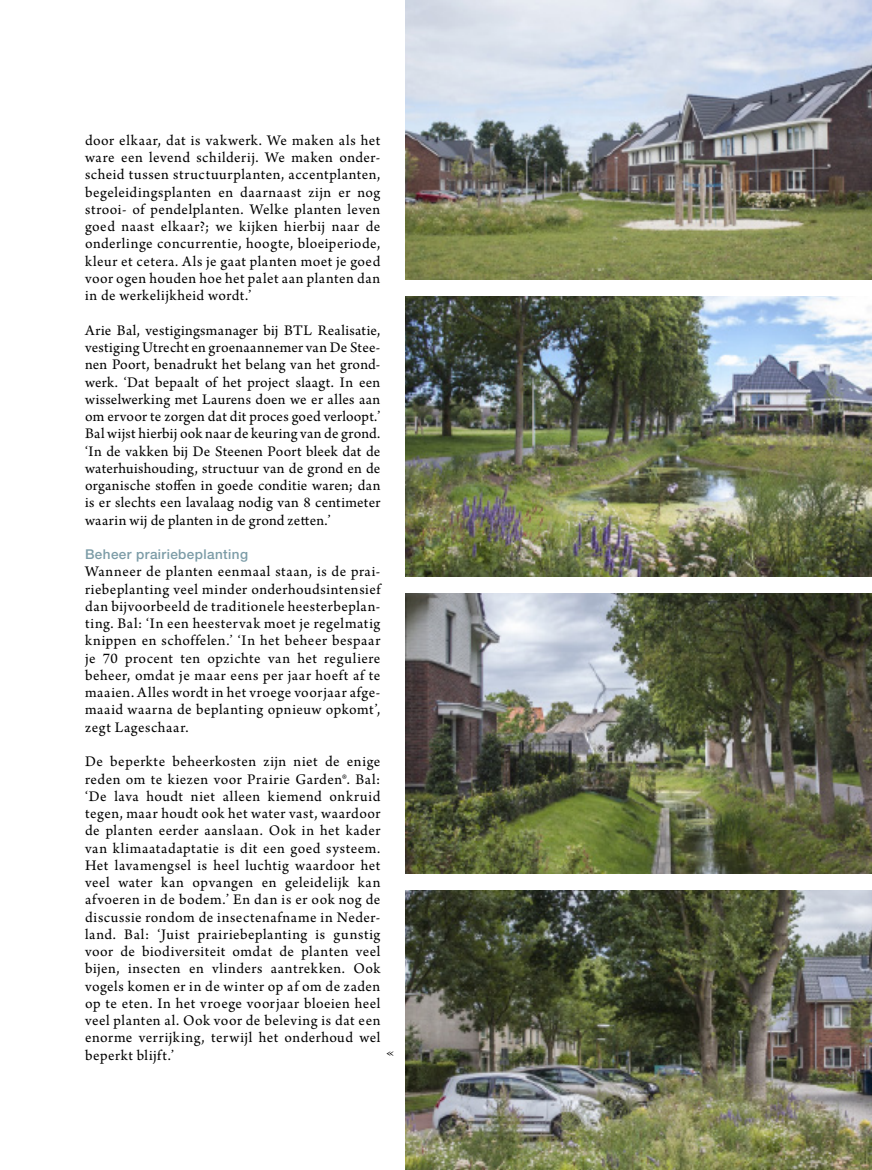
<style>
.page{position:relative;width:872px;height:1170px;background:#fff}
.page>*{position:absolute;margin:0;border:0;box-sizing:border-box;transform-origin:0 0}
.t1{font:15.45px/17.2px "Arno Pro";letter-spacing:.03em;color:#000;text-align:justify}
.t2{font:500 13.5px "Helvetica Neue LT";letter-spacing:.03em;color:#7c9ca7}
.t3{font:13.5px "Arno Pro";color:#000}
</style>
<div class="page">
<img style="left:406px;top:0;width:466px;height:280px">
<img style="left:406px;top:297px;width:466px;height:279px">
<img style="left:406px;top:593px;width:466px;height:280px">
<img style="left:406px;top:890px;width:466px;height:279px">
<p class="t1" style="left:85px;top:132px;width:297px">door elkaar, dat is vakwerk. We maken als het ware een levend schilderij. We maken onder&shy;scheid tussen structuurplanten, accentplanten, begeleidingsplanten en daarnaast zijn er nog strooi- of pendelplanten. Welke planten leven goed naast elkaar?; we kijken hierbij naar de onderlinge concurrentie, hoogte, bloeiperiode, kleur et cetera. Als je gaat planten moet je goed voor ogen houden hoe het palet aan planten dan in de werkelijkheid wordt.’</p>
<p class="t1" style="left:85px;top:322px;width:297px">Arie Bal, vestigingsmanager bij BTL Realisatie, vestiging Utrecht en groenaannemer van De Stee&shy;nen Poort, benadrukt het belang van het grond&shy;werk. ‘Dat bepaalt of het project slaagt. In een wisselwerking met Laurens doen we er alles aan om ervoor te zorgen dat dit proces goed verloopt.’ Bal wijst hierbij ook naar de keuring van de grond. ‘In de vakken bij De Steenen Poort bleek dat de waterhuishouding, structuur van de grond en de organische stoffen in goede conditie waren; dan is er slechts een lavalaag nodig van 8 centimeter waarin wij de planten in de grond zetten.’</p>
<p class="t2" style="left:85px;top:546px;width:164px">Beheer prairiebeplanting</p>
<p class="t1" style="left:85px;top:564px;width:297px">Wanneer de planten eenmaal staan, is de prai&shy;riebeplanting veel minder onderhoudsintensief dan bijvoorbeeld de traditionele heesterbeplan&shy;ting. Bal: ‘In een heestervak moet je regelmatig knippen en schoffelen.’ ‘In het beheer bespaar je 70 procent ten opzichte van het reguliere beheer, omdat je maar eens per jaar hoeft af te maaien. Alles wordt in het vroege voorjaar afge&shy;maaid waarna de beplanting opnieuw opkomt’, zegt Lageschaar.</p>
<p class="t1" style="left:85px;top:753px;width:297px">De beperkte beheerkosten zijn niet de enige reden om te kiezen voor Prairie Garden®. Bal: ‘De lava houdt niet alleen kiemend onkruid tegen, maar houdt ook het water vast, waardoor de planten eerder aanslaan. Ook in het kader van klimaatadaptatie is dit een goed systeem.<br>Het lavamengsel is heel luchtig waardoor het veel water kan opvangen en geleidelijk kan afvoeren in de bodem.’ En dan is er ook nog de discussie rondom de insectenafname in Neder&shy;land. Bal: ‘Juist prairiebeplanting is gunstig voor de biodiversiteit omdat de planten veel bijen, insecten en vlinders aantrekken. Ook vogels komen er in de winter op af om de zaden op te eten. In het vroege voorjaar bloeien heel veel planten al. Ook voor de beleving is dat een enorme verrijking, terwijl het onderhoud wel beperkt blijft.’</p>
<p class="t3" style="left:394px;top:1062px;width:10px;rotate:-180deg">»</p>
</div>
